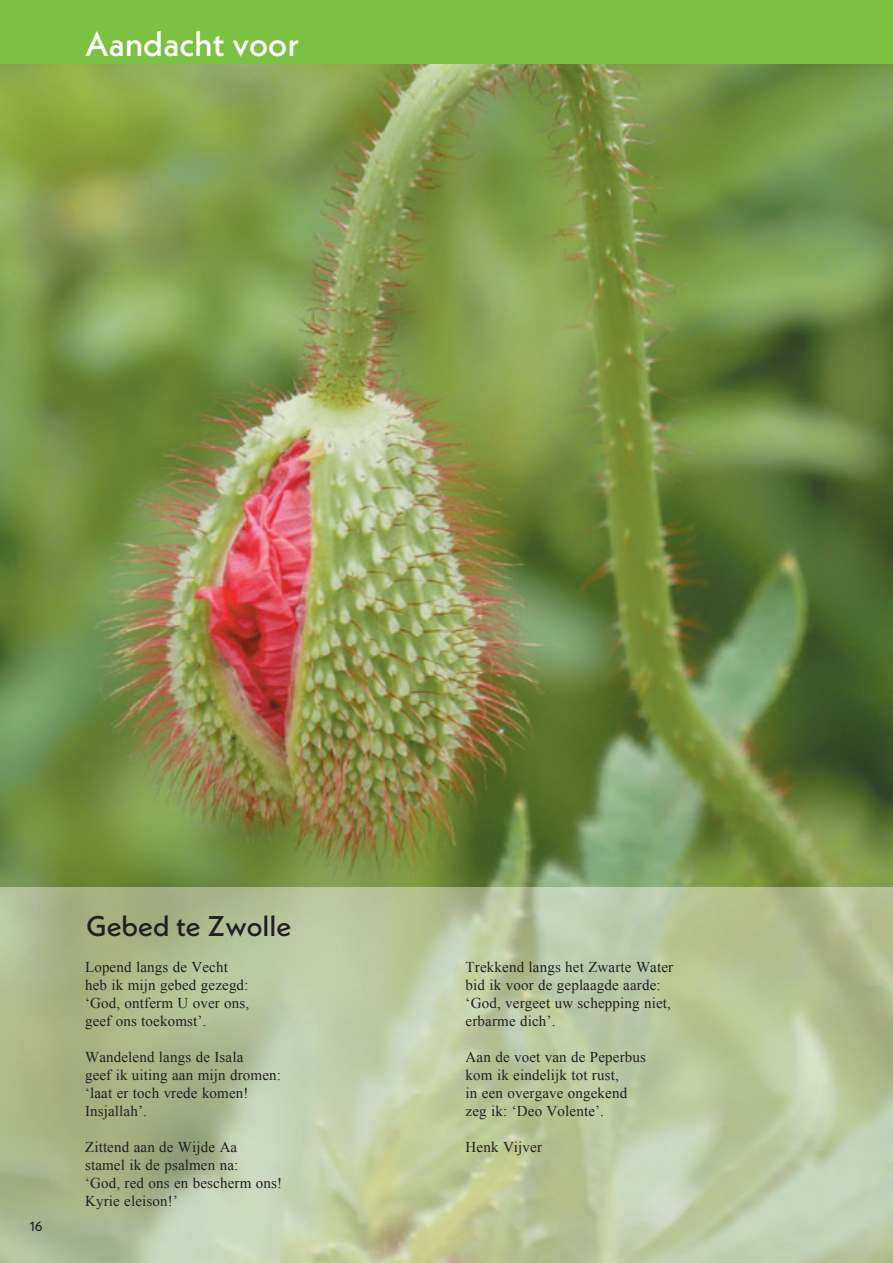
<style>
.page{position:relative;width:893px;height:1263px;background:#fff}
.page>*{position:absolute;margin:0;border:0;box-sizing:border-box;transform-origin:0 0}
.t1{font:500 34.5px "Neue Kabel";color:#fff}
.t2{font:500 28.5px "Neue Kabel";color:#231f20}
.t3{font:15px/18px "Times New Roman";letter-spacing:.01em;color:#231f20}
.t4{font:13.5px "Neue Kabel";color:#231f20}
</style>
<div class="page">
<img style="left:0;top:64px;width:893px;height:1199px">
<div style="left:0;top:0;width:893px;height:64px;background:#7bc142"></div>
<h1 class="t1" style="left:85px;top:22px;width:215px">Aandacht voor</h1>
<p class="t4" style="left:30px;top:1217px;width:14px">16</p>
<h2 class="t2" style="left:86px;top:908px;width:207px">Gebed te Zwolle</h2>
<p class="t3" style="left:85px;top:958px;width:166px">Lopend langs de Vecht heb ik mijn gebed gezegd: ‘God, ontferm U over ons, geef ons toekomst’.</p>
<p class="t3" style="left:85px;top:1048px;width:197px">Wandelend langs de Isala<br>geef ik uiting aan mijn dromen: ‘laat er toch vrede komen!<br>Insjallah’.</p>
<p class="t3" style="left:85px;top:1138px;width:199px">Zittend aan de Wijde Aa<br>stamel ik de psalmen na:<br>‘God, red ons en bescherm ons!<br>Kyrie eleison!’</p>
<p class="t3" style="left:466px;top:958px;width:209px">Trekkend langs het Zwarte Water bid ik voor de geplaagde aarde: ‘God, vergeet uw schepping niet, erbarme dich’.</p>
<p class="t3" style="left:466px;top:1048px;width:182px">Aan de voet van de Peperbus kom ik eindelijk tot rust,<br>in een overgave ongekend zeg ik: ‘Deo Volente’.</p>
<p class="t3" style="left:466px;top:1138px;width:78px">Henk Vijver</p>
</div>
